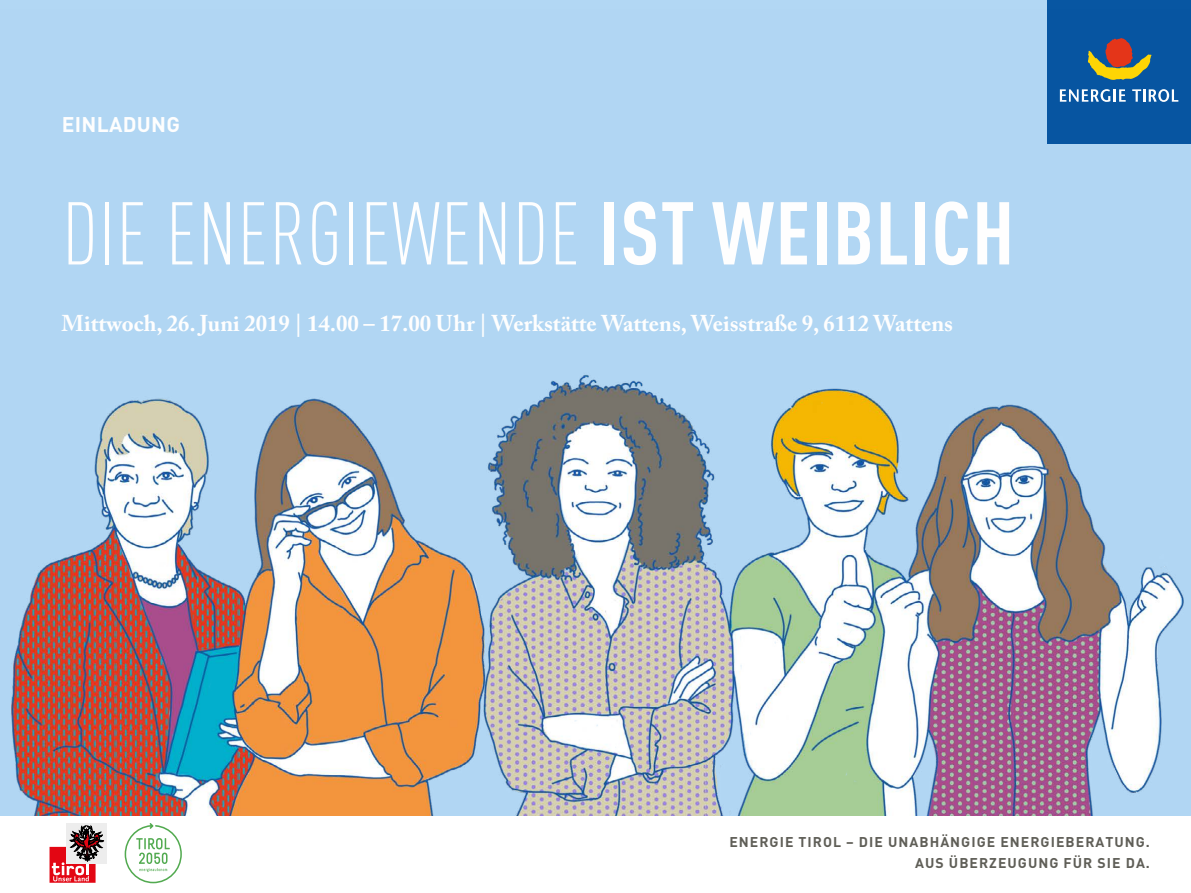
<style>
.page{position:relative;width:1191px;height:893px;background:#fff}
.page>*{position:absolute;margin:0;border:0;box-sizing:border-box;transform-origin:0 0}
.t1{font:300 87.5px "DIN Cond";letter-spacing:.015em;color:#fff}
.t2{font:700 22.75px "Adobe Caslon Pro";color:#fff}
.t3{font:700 21px "DINCE";letter-spacing:.015em;color:#fff}
.t4{font:700 14px/21px "DINCE";letter-spacing:.075em;color:#5f5e57;text-align:right}
.s1{font-weight:700}
</style>
<div class="page">
<div style="left:1047px;top:0;width:143px;height:143px;background:#0856a2"></div>
<div style="left:66px;top:824px;width:41px;height:40px;background:#ededed"></div>
<svg style="left:50px;top:825px;width:54px;height:58px"></svg>
<svg style="left:125px;top:823px;width:57px;height:60px"></svg>
<img style="left:0;top:10px;width:1191px;height:805px">
<p class="t3" style="left:62px;top:111px;width:120px">EINLADUNG</p>
<h1 class="t1" style="left:62px;top:184px;width:953px">DIE ENERGIEWENDE <span class="s1">IST WEIBLICH</span></h1>
<p class="t2" style="left:62px;top:310px;width:893px">Mittwoch, 26. Juni 2019 | 14.00 – 17.00 Uhr | Werkstätte Wattens, Weisstraße 9, 6112 Wattens</p>
<p class="t4" style="left:729px;top:830px;width:422px">ENERGIE TIROL – DIE UNABHÄNGIGE ENERGIEBERATUNG.<br>AUS ÜBERZEUGUNG FÜR SIE DA.</p>
</div>
